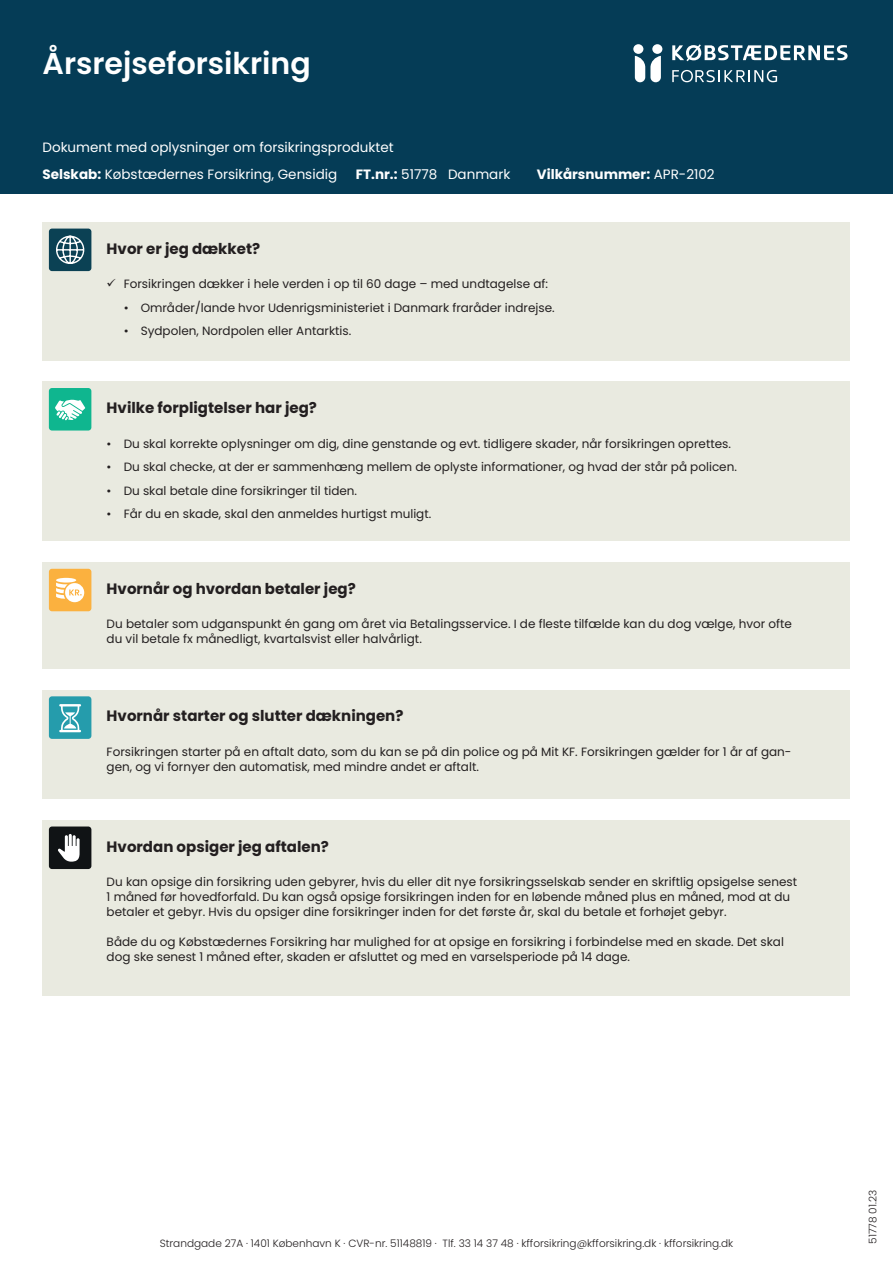
<style>
.page{position:relative;width:893px;height:1263px;background:#fff}
.page>*{position:absolute;margin:0;border:0;box-sizing:border-box;transform-origin:0 0}
.t1{font:600 30px "Poppins";color:#fff}
.Mellemrubrik{font:700 15px "Poppins";color:#231f20}
.t2{font:13.5px "Poppins";color:#fff}
.t3{font:700 13.5px "Poppins";color:#fff}
.Brødtekst{font:12px/15px "Poppins";color:#231f20}
.t4{font:300 10.5px "Poppins";color:#231f20}
.s1{font-weight:700}
.s2{font-weight:400}
</style>
<div class="page">
<div style="left:0;top:0;width:893px;height:193px;background:#053c56"></div>
<svg style="left:672px;top:70px;width:105px;height:12px"></svg>
<svg style="left:672px;top:44px;width:175px;height:17px"></svg>
<div style="left:652px;top:44px;width:10px;height:10px;background:#fff;border-radius:50%"></div>
<div style="left:633px;top:44px;width:10px;height:10px;background:#fff;border-radius:50%"></div>
<svg style="left:635px;top:56px;width:26px;height:26px"></svg>
<div style="left:43px;top:222px;width:807px;height:138px;background:#e9eae0"></div>
<div style="left:43px;top:382px;width:807px;height:159px;background:#e9eae0"></div>
<div style="left:43px;top:690px;width:807px;height:109px;background:#e9eae0"></div>
<div style="left:43px;top:562px;width:807px;height:107px;background:#e9eae0"></div>
<div style="left:43px;top:820px;width:807px;height:176px;background:#e9eae0"></div>
<div style="left:49px;top:229px;width:42px;height:42px;background:#0b4154;border-radius:3px"></div>
<svg style="left:56px;top:235px;width:29px;height:29px"></svg>
<div style="left:49px;top:388px;width:42px;height:42px;background:#0fb68f;border-radius:3px"></div>
<svg style="left:55px;top:400px;width:30px;height:20px"></svg>
<div style="left:49px;top:696px;width:42px;height:43px;background:#259cac;border-radius:3px"></div>
<svg style="left:59px;top:704px;width:22px;height:28px"></svg>
<div style="left:49px;top:569px;width:42px;height:42px;background:#fbb13f;border-radius:3px"></div>
<svg style="left:56px;top:578px;width:20px;height:4px"></svg>
<div style="left:65px;top:583px;width:19px;height:19px;background:#fff;border-radius:50%"></div>
<svg style="left:56px;top:583px;width:26px;height:16px"></svg>
<div style="left:49px;top:826px;width:42px;height:43px;background:#101315;border-radius:3px"></div>
<svg style="left:58px;top:834px;width:22px;height:28px"></svg>
<h1 class="t1" style="left:43px;top:46px;width:270px">Årsrejseforsikring</h1>
<p class="t2" style="left:43px;top:139px;width:353px">Dokument med oplysninger om forsikringsproduktet</p>
<p class="t2" style="left:43px;top:167px;width:296px"><span class="s1">Selskab:</span> Købstædernes Forsikring, Gensidig</p>
<p class="t2" style="left:356px;top:167px;width:156px"><span class="s1">FT.nr.:</span> 51778 Danmark</p>
<p class="t3" style="left:537px;top:167px;width:179px">Vilkårsnummer: <span class="s2">APR-2102</span></p>
<p class="Mellemrubrik" style="left:107px;top:240px;width:155px">Hvor er jeg dækket?</p>
<p class="Brødtekst" style="left:124px;top:277px;width:426px">Forsikringen dækker i hele verden i op til 60 dage – med undtagelse af:</p>
<p class="Brødtekst" style="left:124px;top:300px;width:432px">• Områder/lande hvor Udenrigsministeriet i Danmark fraråder indrejse.</p>
<p class="Brødtekst" style="left:124px;top:324px;width:229px">• Sydpolen, Nordpolen eller Antarktis.</p>
<p class="Mellemrubrik" style="left:107px;top:399px;width:212px">Hvilke forpligtelser har jeg?</p>
<p class="Brødtekst" style="left:107px;top:436px;width:626px">• Du skal korrekte oplysninger om dig, dine genstande og evt. tidligere skader, når forsikringen oprettes.</p>
<p class="Brødtekst" style="left:107px;top:459px;width:632px">• Du skal checke, at der er sammenhæng mellem de oplyste informationer, og hvad der står på policen.</p>
<p class="Brødtekst" style="left:107px;top:483px;width:252px">• Du skal betale dine forsikringer til tiden.</p>
<p class="Brødtekst" style="left:107px;top:506px;width:326px">• Får du en skade, skal den anmeldes hurtigst muligt.</p>
<p class="Mellemrubrik" style="left:107px;top:580px;width:251px">Hvornår og hvordan betaler jeg?</p>
<p class="Brødtekst" style="left:107px;top:617px;width:687px">Du betaler som udganspunkt én gang om året via Betalingsservice. I de fleste tilfælde kan du dog vælge, hvor ofte du vil betale fx månedligt, kvartalsvist eller halvårligt.</p>
<p class="Mellemrubrik" style="left:107px;top:707px;width:298px">Hvornår starter og slutter dækningen?</p>
<p class="Brødtekst" style="left:107px;top:744px;width:686px">Forsikringen starter på en aftalt dato, som du kan se på din police og på Mit KF. Forsikringen gælder for 1 år af gan&shy;gen, og vi fornyer den automatisk, med mindre andet er aftalt.</p>
<p class="Mellemrubrik" style="left:107px;top:838px;width:224px">Hvordan opsiger jeg aftalen?</p>
<p class="Brødtekst" style="left:107px;top:874px;width:692px">Du kan opsige din forsikring uden gebyrer, hvis du eller dit nye forsikringsselskab sender en skriftlig opsigelse senest<br>1 måned før hovedforfald. Du kan også opsige forsikringen inden for en løbende måned plus en måned, mod at du betaler et gebyr. Hvis du opsiger dine forsikringer inden for det første år, skal du betale et forhøjet gebyr.</p>
<p class="Brødtekst" style="left:107px;top:934px;width:679px">Både du og Købstædernes Forsikring har mulighed for at opsige en forsikring i forbindelse med en skade. Det skal dog ske senest 1 måned efter, skaden er afsluttet og med en varselsperiode på 14 dage.</p>
<p class="t4" style="left:160px;top:1237px;width:575px">Strandgade 27A · 1401 København K · CVR-nr. 51148819 · Tlf. 33 14 37 48 · kfforsikring@kfforsikring.dk · kfforsikring.dk</p>
<p class="t4" style="left:867px;top:1244px;width:55px;rotate:-90deg">51778 01.23</p>
</div>
